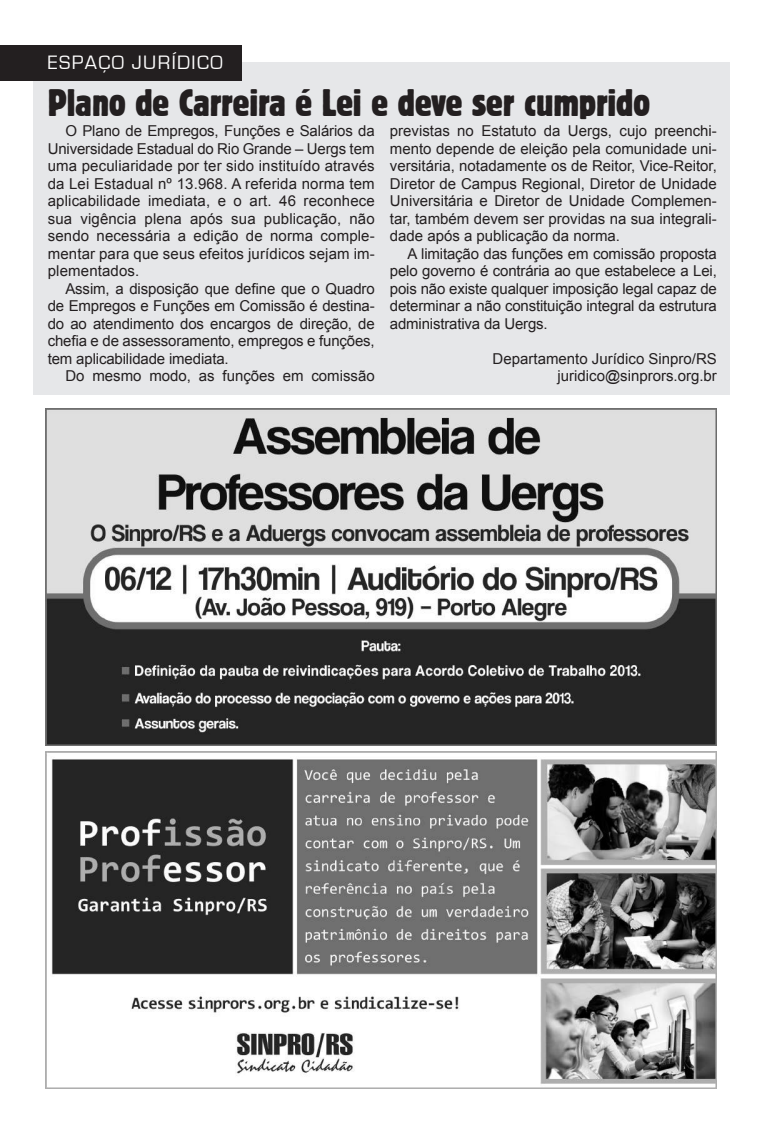
<style>
.page{position:relative;width:762px;height:1134px;background:#fff}
.page>*{position:absolute;margin:0;border:0;box-sizing:border-box;transform-origin:0 0}
.t1{font:condensed 40px "Block T";color:#231f20}
.t2{font:20px "Eurostile";letter-spacing:.07em;color:#fff}
.t3{font:15px/17.5px "Arial";color:#231f20;text-align:justify}
</style>
<div class="page">
<div style="left:34px;top:62px;width:696px;height:333px;background:#e6e7e9"></div>
<div style="left:0;top:45px;width:241px;height:36px;background:#231f20"></div>
<img style="left:45px;top:752px;width:672px;height:336px">
<img style="left:45px;top:409px;width:672px;height:337px">
<h2 class="t2" style="left:48px;top:52px;width:176px">ESPAÇO JURÍDICO</h2>
<h1 class="t1" style="left:48px;top:81px;width:604px">Plano de Carreira é Lei e deve ser cumprido</h1>
<p class="t3" style="left:48px;top:122px;width:329px;text-indent:18px">O Plano de Empregos, Funções e Salários da Universidade Estadual do Rio Grande – Uergs tem uma peculiaridade por ter sido instituído através da Lei Estadual nº 13.968. A referida norma tem aplicabilidade imediata, e o art. 46 reconhece sua vigência plena após sua publicação, não sendo necessária a edição de norma comple&shy;mentar para que seus efeitos jurídicos sejam im&shy;plementados.</p>
<p class="t3" style="left:48px;top:280px;width:329px;text-indent:18px">Assim, a disposição que define que o Quadro de Empregos e Funções em Comissão é destina&shy;do ao atendimento dos encargos de direção, de chefia e de assessoramento, empregos e funções, tem aplicabilidade imediata.</p>
<p class="t3" style="left:65px;top:367px;width:311px">Do mesmo modo, as funções em comissão</p>
<p class="t3" style="left:390px;top:122px;width:329px">previstas no Estatuto da Uergs, cujo preenchi&shy;mento depende de eleição pela comunidade uni&shy;versitária, notadamente os de Reitor, Vice-Reitor, Diretor de Campus Regional, Diretor de Unidade Universitária e Diretor de Unidade Complemen&shy;tar, também devem ser providas na sua integrali&shy;dade após a publicação da norma.</p>
<p class="t3" style="left:390px;top:245px;width:329px;text-indent:18px">A limitação das funções em comissão proposta pelo governo é contrária ao que estabelece a Lei, pois não existe qualquer imposição legal capaz de determinar a não constituição integral da estrutura administrativa da Uergs.</p>
<p class="t3" style="left:493px;top:350px;width:226px;text-align:right">Departamento Jurídico Sinpro/RS juridico@sinprors.org.br</p>
</div>
